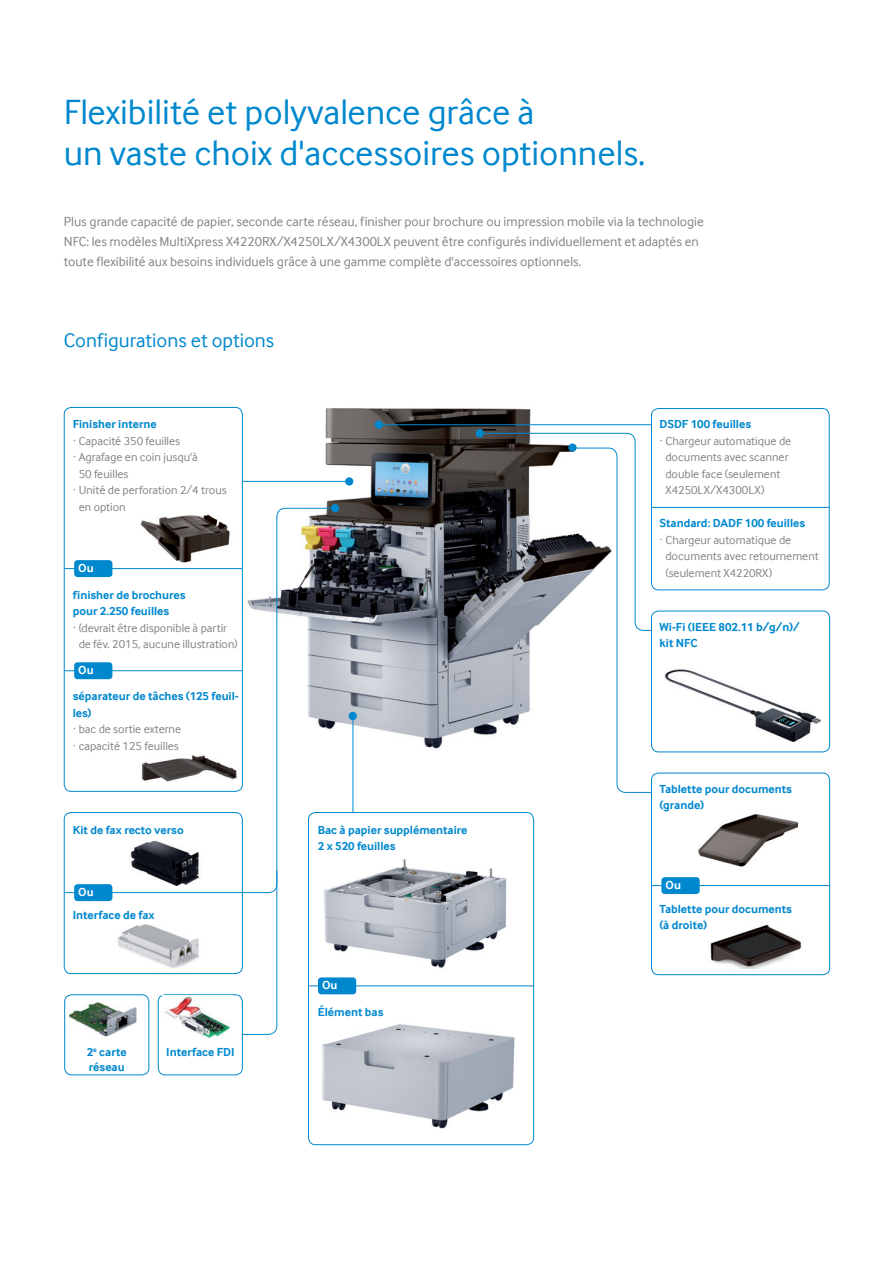
<style>
.page{position:relative;width:893px;height:1263px;background:#fff}
.page>*{position:absolute;margin:0;border:0;box-sizing:border-box;transform-origin:0 0}
.Alternative_Headline{font:36px "Samsung Inter Face";color:#0088ce}
.Einleser_13_5_20_25{font:20.25px "Samsung Inter Face";color:#0088ce}
._03_0_Copy_9_13_5{font:13.5px/20.2px "Samsung Inter Face";color:#808285}
.t1{font:12px/16.5px "Samsung Inter Face";color:#808285}
._03_4_Overline_Copy{font:700 12px/16.5px "Samsung Inter Face";color:#0088ce}
._03_4_Overline_Copy-2{font:700 12px "Samsung Inter Face";color:#fff}
</style>
<div class="page">
<div style="left:64px;top:407px;width:179px;height:385px;border:1px solid #0088ce;border-radius:7px"></div>
<img style="left:142px;top:755px;width:95px;height:27px">
<img style="left:140px;top:514px;width:90px;height:48px">
<div style="left:308px;top:812px;width:226px;height:333px;border:1px solid #0088ce;border-radius:7px"></div>
<img style="left:336px;top:859px;width:171px;height:109px">
<img style="left:322px;top:1024px;width:193px;height:104px">
<img style="left:244px;top:408px;width:368px;height:342px">
<div style="left:651px;top:408px;width:179px;height:182px;border:1px solid #0088ce;border-radius:7px"></div>
<div style="left:64px;top:812px;width:179px;height:162px;border:1px solid #0088ce;border-radius:7px"></div>
<div style="left:651px;top:611px;width:179px;height:141px;border:1px solid #0088ce;border-radius:7px"></div>
<div style="left:64px;top:994px;width:85px;height:81px;border:1px solid #0088ce;border-radius:7px"></div>
<div style="left:158px;top:994px;width:85px;height:81px;border:1px solid #0088ce;border-radius:7px"></div>
<img style="left:110px;top:840px;width:90px;height:45px">
<img style="left:69px;top:1002px;width:68px;height:35px">
<img style="left:117px;top:924px;width:83px;height:44px">
<img style="left:163px;top:995px;width:70px;height:43px">
<hr style="left:243px;top:481px;width:106px;height:1px;background:#0088ce">
<svg style="left:242px;top:507px;width:94px;height:528px"></svg>
<hr style="left:352px;top:716px;width:1px;height:97px;background:#0088ce">
<hr style="left:379px;top:424px;width:272px;height:1px;background:#0088ce">
<img style="left:665px;top:669px;width:156px;height:73px">
<hr style="left:64px;top:568px;width:178px;height:1px;background:#0088ce">
<hr style="left:652px;top:507px;width:178px;height:1px;background:#0088ce">
<hr style="left:64px;top:670px;width:179px;height:1px;background:#0088ce">
<hr style="left:64px;top:892px;width:179px;height:1px;background:#0088ce">
<div style="left:74px;top:560px;width:38px;height:17px;background:#0088ce;border-radius:3px"></div>
<div style="left:74px;top:662px;width:38px;height:17px;background:#0088ce;border-radius:3px"></div>
<hr style="left:308px;top:985px;width:226px;height:1px;background:#0088ce">
<div style="left:318px;top:977px;width:38px;height:17px;background:#0088ce;border-radius:3px"></div>
<div style="left:74px;top:884px;width:38px;height:17px;background:#0088ce;border-radius:3px"></div>
<div style="left:345px;top:477px;width:8px;height:9px;background:#0088ce;border-radius:50%"></div>
<div style="left:331px;top:504px;width:8px;height:8px;background:#0088ce;border-radius:50%"></div>
<div style="left:349px;top:712px;width:8px;height:8px;background:#0088ce;border-radius:50%"></div>
<div style="left:476px;top:429px;width:8px;height:8px;background:#0088ce;border-radius:50%"></div>
<div style="left:375px;top:421px;width:8px;height:8px;background:#0088ce;border-radius:50%"></div>
<div style="left:651px;top:773px;width:179px;height:202px;border:1px solid #0088ce;border-radius:7px"></div>
<img style="left:698px;top:814px;width:101px;height:53px">
<img style="left:710px;top:924px;width:92px;height:44px">
<svg style="left:478px;top:432px;width:174px;height:361px"></svg>
<hr style="left:651px;top:885px;width:179px;height:1px;background:#0088ce">
<div style="left:661px;top:877px;width:39px;height:17px;background:#0088ce;border-radius:3px"></div>
<div style="left:568px;top:443px;width:9px;height:9px;background:#0088ce;border-radius:50%"></div>
<p class="Alternative_Headline" style="left:64px;top:92px;width:472px">Flexibilité et polyvalence grâce à</p>
<p class="Alternative_Headline" style="left:64px;top:132px;width:583px">un vaste choix d'accessoires optionnels.</p>
<p class="_03_0_Copy_9_13_5" style="left:64px;top:211px;width:642px">Plus grande capacité de papier, seconde carte réseau, finisher pour brochure ou impression mobile via la technologie<br>NFC: les modèles MultiXpress X4220RX/X4250LX/X4300LX peuvent être configurés individuellement et adaptés en toute flexibilité aux besoins individuels grâce à une gamme complète d'accessoires optionnels.</p>
<p class="Einleser_13_5_20_25" style="left:64px;top:329px;width:212px">Configurations et options</p>
<p class="_03_4_Overline_Copy" style="left:73px;top:416px;width:86px">Finisher interne</p>
<p class="t1" style="left:73px;top:432px;width:109px">· Capacité 350 feuilles</p>
<p class="t1" style="left:79px;top:449px;width:121px;text-indent:-6px">· Agrafage en coin jusqu'à<br>50 feuilles</p>
<p class="t1" style="left:79px;top:482px;width:150px;text-indent:-6px">· Unité de perforation 2/4 trous en option</p>
<p class="_03_4_Overline_Copy-2" style="left:78px;top:561px;width:17px">Ou</p>
<p class="_03_4_Overline_Copy" style="left:73px;top:586px;width:114px">finisher de brochures pour 2.250 feuilles</p>
<p class="t1" style="left:79px;top:620px;width:160px;text-indent:-6px">· (devrait être disponible à partir de fév. 2015, aucune illustration)</p>
<p class="_03_4_Overline_Copy-2" style="left:78px;top:663px;width:17px">Ou</p>
<p class="_03_4_Overline_Copy" style="left:73px;top:688px;width:168px">séparateur de tâches (125 feuil&shy;les)</p>
<p class="t1" style="left:73px;top:721px;width:110px">· bac de sortie externe</p>
<p class="t1" style="left:73px;top:737px;width:108px">· capacité 125 feuilles</p>
<p class="_03_4_Overline_Copy" style="left:73px;top:821px;width:112px">Kit de fax recto verso</p>
<p class="_03_4_Overline_Copy-2" style="left:78px;top:885px;width:17px">Ou</p>
<p class="_03_4_Overline_Copy" style="left:73px;top:906px;width:83px">Interface de fax</p>
<p class="_03_4_Overline_Copy" style="left:87px;top:1044px;width:42px;line-height:15px">2<sup>e</sup> carte réseau</p>
<p class="_03_4_Overline_Copy" style="left:166px;top:1044px;width:70px">Interface FDI</p>
<p class="_03_4_Overline_Copy" style="left:318px;top:821px;width:151px">Bac à papier supplémentaire<br>2 x 520 feuilles</p>
<p class="_03_4_Overline_Copy-2" style="left:322px;top:978px;width:17px">Ou</p>
<p class="_03_4_Overline_Copy" style="left:318px;top:1003px;width:67px">Élément bas</p>
<p class="_03_4_Overline_Copy" style="left:660px;top:416px;width:93px">DSDF 100 feuilles</p>
<p class="t1" style="left:665px;top:432px;width:127px;text-indent:-6px">· Chargeur automatique de documents avec scanner double face (seulement<br>X4250LX/X4300LX)</p>
<p class="_03_4_Overline_Copy" style="left:660px;top:515px;width:147px">Standard: DADF 100 feuilles</p>
<p class="t1" style="left:665px;top:531px;width:155px;text-indent:-6px">· Chargeur automatique de documents avec retournement (seulement X4220RX)</p>
<p class="_03_4_Overline_Copy" style="left:660px;top:618px;width:142px">Wi-Fi (IEEE 802.11 b/g/n)/ kit NFC</p>
<p class="_03_4_Overline_Copy" style="left:660px;top:780px;width:134px">Tablette pour documents (grande)</p>
<p class="_03_4_Overline_Copy-2" style="left:665px;top:878px;width:17px">Ou</p>
<p class="_03_4_Overline_Copy" style="left:660px;top:900px;width:134px">Tablette pour documents (à droite)</p>
</div>
